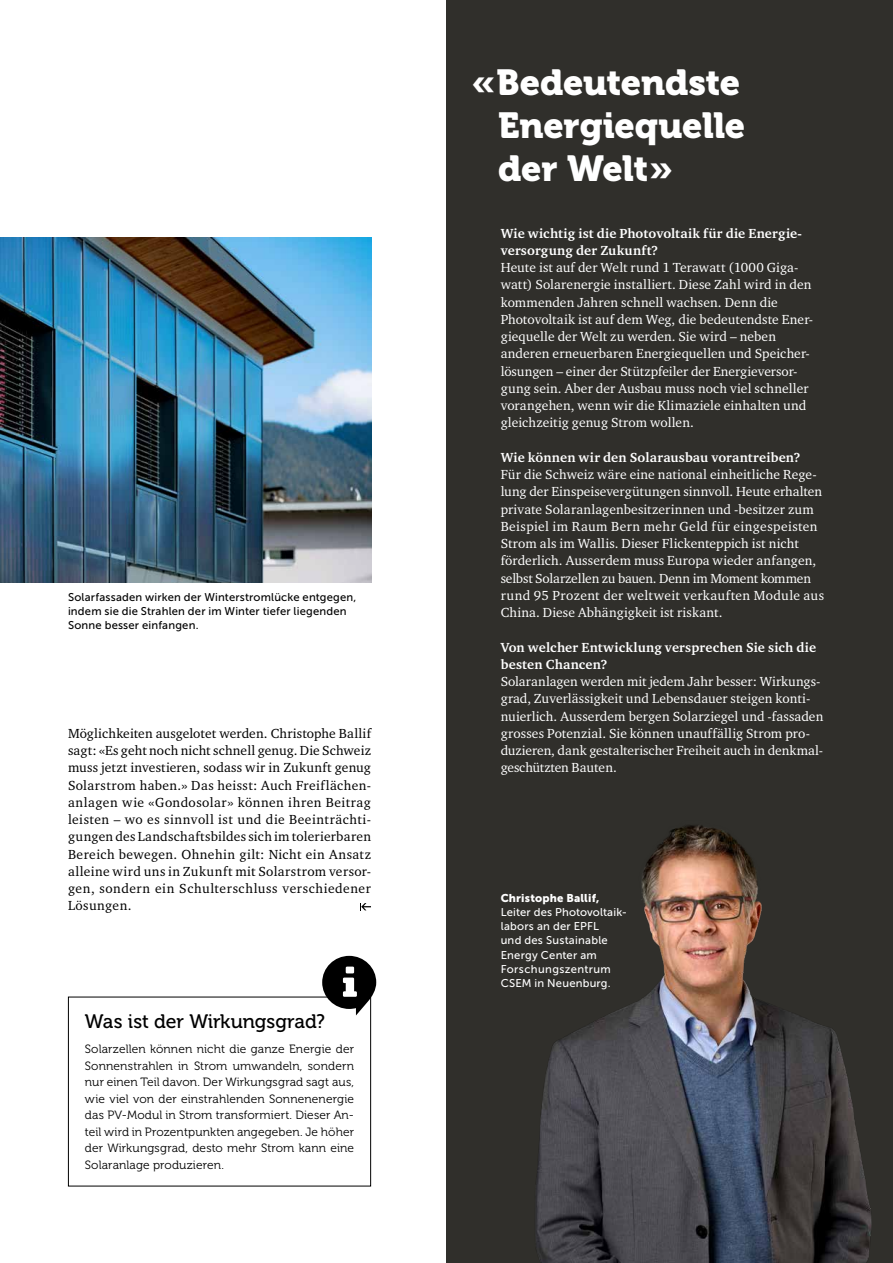
<style>
.page{position:relative;width:893px;height:1263px;background:#fff}
.page>*{position:absolute;margin:0;border:0;box-sizing:border-box;transform-origin:0 0}
.t1{font:36px/43.2px "Museo 900";letter-spacing:-.005em;color:#fff}
.t2{font:19.5px "Museo 500";letter-spacing:-.005em;color:#000}
.t3{font:13.5px/17.2px "Charter ITC Std";letter-spacing:.01em;color:#fff}
.t4{font:13.5px/17.2px "Charter ITC Std";letter-spacing:.04em;color:#000;text-align:justify}
.t5{font:700 13.5px/17.2px "Charter ITC Std";letter-spacing:.015em;color:#fff}
.t6{font:12px/16.5px "Museo 300";letter-spacing:.01em;color:#000;text-align:justify}
.t7{font:11.25px/14.2px "Museo Sans 500";letter-spacing:.015em;color:#000}
.t8{font:11.25px/14.2px "Museo Sans 500";letter-spacing:.02em;color:#fff}
.t9{font:11.25px "Museo Sans 900";letter-spacing:.015em;color:#fff}
</style>
<div class="page">
<div style="left:446px;top:0;width:447px;height:1263px;background:#302f2b"></div>
<img style="left:536px;top:825px;width:336px;height:438px">
<svg style="left:360px;top:903px;width:11px;height:7px"></svg>
<div style="left:68px;top:997px;width:303px;height:189px;border:1px solid #000"></div>
<svg style="left:322px;top:956px;width:54px;height:59px"></svg>
<img style="left:0;top:238px;width:371px;height:345px">
<p class="t7" style="left:68px;top:590px;width:290px">Solarfassaden wirken der Winterstromlücke entgegen, indem sie die Strahlen der im Winter tiefer liegenden<br>Sonne besser einfangen.</p>
<p class="t4" style="left:68px;top:724px;width:304px">Möglichkeiten ausgelotet werden. Christophe Ballif sagt: «Es geht noch nicht schnell genug. Die Schweiz muss jetzt investieren, sodass wir in Zukunft genug Solarstrom haben.» Das heisst: Auch Freiflächen&shy;anlagen wie «Gondosolar» können ihren Beitrag leisten – wo es sinnvoll ist und die Beeinträchti&shy;gungen des Landschaftsbildes sich im tolerierbaren Bereich bewegen. Ohnehin gilt: Nicht ein Ansatz alleine wird uns in Zukunft mit Solarstrom versor&shy;gen, sondern ein Schulterschluss verschiedener Lösungen.</p>
<h2 class="t2" style="left:85px;top:1011px;width:242px">Was ist der Wirkungsgrad?</h2>
<p class="t6" style="left:85px;top:1041px;width:271px">Solarzellen können nicht die ganze Energie der Sonnenstrahlen in Strom umwandeln, sondern nur einen Teil davon. Der Wirkungsgrad sagt aus, wie viel von der einstrahlenden Sonnenenergie das PV-Modul in Strom transformiert. Dieser An&shy;teil wird in Prozentpunkten angegeben. Je höher der Wirkungsgrad, desto mehr Strom kann eine Solaranlage produzieren.</p>
<h1 class="t1" style="left:498px;top:61px;width:249px;text-indent:-27px">«Bedeutendste<br>Energiequelle der Welt»</h1>
<p class="t5" style="left:501px;top:224px;width:303px">Wie wichtig ist die Photovoltaik für die Energie&shy;versorgung der Zukunft?</p>
<p class="t3" style="left:501px;top:259px;width:314px">Heute ist auf der Welt rund 1 Terawatt (1000 Giga&shy;watt) Solarenergie installiert. Diese Zahl wird in den kommenden Jahren schnell wachsen. Denn die Photovoltaik ist auf dem Weg, die bedeutendste Ener&shy;giequelle der Welt zu werden. Sie wird – neben anderen erneuerbaren Energiequellen und Speicher&shy;lösungen – einer der Stützpfeiler der Energieversor&shy;gung sein. Aber der Ausbau muss noch viel schneller vorangehen, wenn wir die Klimaziele einhalten und gleichzeitig genug Strom wollen.</p>
<p class="t5" style="left:501px;top:448px;width:301px">Wie können wir den Solarausbau vorantreiben?</p>
<p class="t3" style="left:501px;top:466px;width:325px">Für die Schweiz wäre eine national einheitliche Rege&shy;lung der Einspeisevergütungen sinnvoll. Heute erhalten private Solaranlagenbesitzerinnen und -besitzer zum Beispiel im Raum Bern mehr Geld für eingespeisten Strom als im Wallis. Dieser Flickenteppich ist nicht förderlich. Ausserdem muss Europa wieder anfangen, selbst Solarzellen zu bauen. Denn im Moment kommen rund 95 Prozent der weltweit verkauften Module aus China. Diese Abhängigkeit ist riskant.</p>
<p class="t5" style="left:501px;top:638px;width:317px">Von welcher Entwicklung versprechen Sie sich die besten Chancen?</p>
<p class="t3" style="left:501px;top:673px;width:324px">Solaranlagen werden mit jedem Jahr besser: Wirkungs&shy;grad, Zuverlässigkeit und Lebensdauer steigen konti&shy;nuierlich. Ausserdem bergen Solarziegel und -fassaden grosses Potenzial. Sie können unauffällig Strom pro&shy;duzieren, dank gestalterischer Freiheit auch in denkmal&shy;geschützten Bauten.</p>
<p class="t9" style="left:501px;top:891px;width:100px">Christophe Ballif,</p>
<p class="t8" style="left:501px;top:905px;width:128px">Leiter des Photovoltaik&shy;labors an der EPFL<br>und des Sustainable<br>Energy Center am<br>Forschungszentrum<br>CSEM in Neuenburg.</p>
</div>
